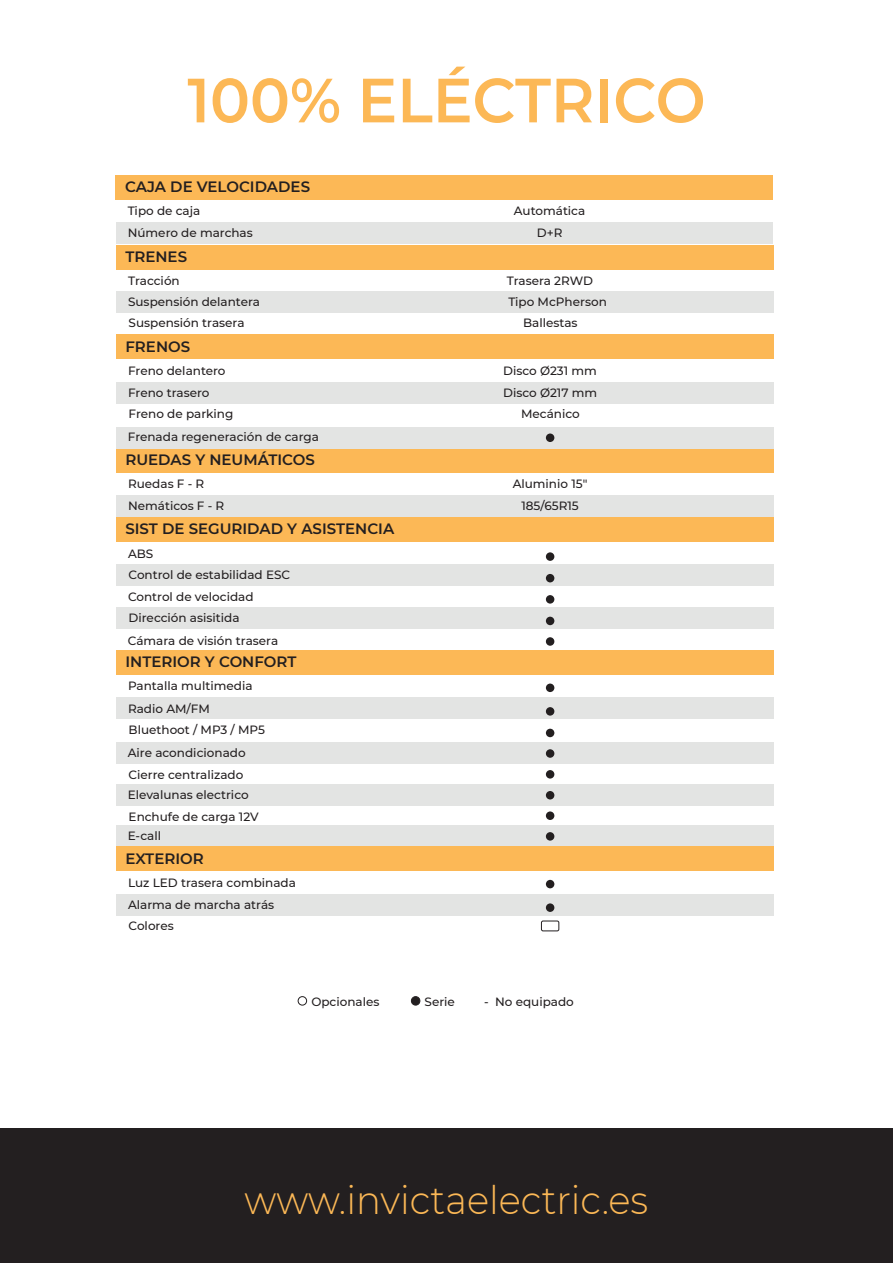
<style>
.page{position:relative;width:893px;height:1263px;background:#fff}
.page>*{position:absolute;margin:0;border:0;box-sizing:border-box;transform-origin:0 0}
.t1{font:600 62.4px "Montserrat";color:#fcb856;scale:.95 1}
.t2{font:300 38.85px "Montserrat";color:#fcb856;scale:.95 1}
.t3{font:600 15px "Montserrat";color:#231f20}
.t4{font:500 12px/21.9px "Montserrat";color:#231f20}
</style>
<div class="page">
<div style="left:0;top:1129px;width:893px;height:134px;background:#231f20"></div>
<div style="left:298px;top:996px;width:9px;height:9px;border:1px solid #231f20;border-radius:50%"></div>
<div style="left:411px;top:997px;width:9px;height:8px;background:#231f20;border-radius:50%"></div>
<div style="left:411px;top:996px;width:9px;height:9px;border:1px solid #231f20;border-radius:50%"></div>
<div style="left:116px;top:565px;width:657px;height:21px;background:#e3e4e3"></div>
<div style="left:329px;top:698px;width:444px;height:21px;background:#e3e4e3"></div>
<div style="left:329px;top:743px;width:444px;height:21px;background:#e3e4e3"></div>
<div style="left:329px;top:785px;width:444px;height:21px;background:#e3e4e3"></div>
<div style="left:329px;top:894px;width:444px;height:21px;background:#e3e4e3"></div>
<div style="left:116px;top:291px;width:215px;height:21px;background:#e3e4e3"></div>
<div style="left:329px;top:291px;width:444px;height:21px;background:#e3e4e3"></div>
<div style="left:116px;top:245px;width:221px;height:24px;background:#fcb856"></div>
<div style="left:329px;top:245px;width:444px;height:24px;background:#fcb856"></div>
<div style="left:116px;top:495px;width:215px;height:22px;background:#e3e4e3"></div>
<div style="left:116px;top:448px;width:221px;height:24px;background:#fcb856"></div>
<div style="left:329px;top:495px;width:444px;height:22px;background:#e3e4e3"></div>
<div style="left:329px;top:448px;width:444px;height:24px;background:#fcb856"></div>
<div style="left:116px;top:382px;width:215px;height:21px;background:#e3e4e3"></div>
<div style="left:116px;top:427px;width:215px;height:21px;background:#e3e4e3"></div>
<div style="left:116px;top:335px;width:221px;height:24px;background:#fcb856"></div>
<div style="left:329px;top:382px;width:444px;height:21px;background:#e3e4e3"></div>
<div style="left:329px;top:427px;width:444px;height:21px;background:#e3e4e3"></div>
<div style="left:329px;top:335px;width:444px;height:24px;background:#fcb856"></div>
<div style="left:546px;top:433px;width:8px;height:9px;background:#231f20;border-radius:50%"></div>
<div style="left:116px;top:517px;width:221px;height:24px;background:#fcb856"></div>
<div style="left:329px;top:517px;width:444px;height:24px;background:#fcb856"></div>
<div style="left:546px;top:552px;width:8px;height:9px;background:#231f20;border-radius:50%"></div>
<div style="left:546px;top:574px;width:8px;height:8px;background:#231f20;border-radius:50%"></div>
<div style="left:116px;top:698px;width:215px;height:21px;background:#e3e4e3"></div>
<div style="left:116px;top:743px;width:215px;height:21px;background:#e3e4e3"></div>
<div style="left:116px;top:650px;width:221px;height:25px;background:#fcb856"></div>
<div style="left:329px;top:650px;width:444px;height:25px;background:#fcb856"></div>
<div style="left:546px;top:749px;width:8px;height:9px;background:#231f20;border-radius:50%"></div>
<div style="left:546px;top:770px;width:8px;height:8px;background:#231f20;border-radius:50%"></div>
<div style="left:116px;top:785px;width:215px;height:21px;background:#e3e4e3"></div>
<div style="left:546px;top:791px;width:8px;height:8px;background:#231f20;border-radius:50%"></div>
<div style="left:329px;top:826px;width:444px;height:21px;background:#e3e4e3"></div>
<div style="left:116px;top:826px;width:215px;height:21px;background:#e3e4e3"></div>
<div style="left:546px;top:832px;width:8px;height:9px;background:#231f20;border-radius:50%"></div>
<div style="left:546px;top:811px;width:8px;height:9px;background:#231f20;border-radius:50%"></div>
<div style="left:546px;top:683px;width:8px;height:9px;background:#231f20;border-radius:50%"></div>
<div style="left:546px;top:707px;width:8px;height:9px;background:#231f20;border-radius:50%"></div>
<div style="left:546px;top:729px;width:8px;height:8px;background:#231f20;border-radius:50%"></div>
<div style="left:329px;top:607px;width:444px;height:22px;background:#e3e4e3"></div>
<div style="left:116px;top:607px;width:215px;height:22px;background:#e3e4e3"></div>
<div style="left:546px;top:637px;width:8px;height:9px;background:#231f20;border-radius:50%"></div>
<div style="left:546px;top:595px;width:8px;height:9px;background:#231f20;border-radius:50%"></div>
<div style="left:546px;top:617px;width:8px;height:8px;background:#231f20;border-radius:50%"></div>
<div style="left:116px;top:894px;width:215px;height:21px;background:#e3e4e3"></div>
<div style="left:116px;top:847px;width:221px;height:24px;background:#fcb856"></div>
<div style="left:329px;top:847px;width:444px;height:24px;background:#fcb856"></div>
<div style="left:546px;top:880px;width:8px;height:8px;background:#231f20;border-radius:50%"></div>
<div style="left:546px;top:903px;width:8px;height:9px;background:#231f20;border-radius:50%"></div>
<div style="left:116px;top:223px;width:215px;height:21px;background:#e3e4e3"></div>
<div style="left:116px;top:175px;width:221px;height:24px;background:#fcb856"></div>
<div style="left:329px;top:223px;width:444px;height:21px;background:#e3e4e3"></div>
<div style="left:329px;top:175px;width:444px;height:24px;background:#fcb856"></div>
<div style="left:541px;top:921px;width:18px;height:10px;border:1px solid #231f20;border-radius:2px"></div>
<h1 class="t1" style="left:187px;top:56px;width:547px">100% ELÉCTRICO</h1>
<p class="t3" style="left:125px;top:176px;width:186px">CAJA DE VELOCIDADES</p>
<p class="t4" style="left:128px;top:199px;width:127px;line-height:22.4px">Tipo de caja<br>Número de marchas</p>
<p class="t3" style="left:125px;top:246px;width:63px">TRENES</p>
<p class="t4" style="left:128px;top:269px;width:53px">Tracción</p>
<p class="t4" style="left:514px;top:199px;width:73px">Automática</p>
<p class="t4" style="left:537px;top:222px;width:27px">D+R</p>
<p class="t4" style="left:507px;top:269px;width:88px">Trasera 2RWD</p>
<p class="t4" style="left:128px;top:290px;width:133px;line-height:21.5px">Suspensión delantera<br>Suspensión trasera</p>
<p class="t4" style="left:523px;top:290px;width:85px;line-height:21.5px;text-indent:-15px">Tipo McPherson<br>Ballestas</p>
<p class="t3" style="left:125px;top:336px;width:66px">FRENOS</p>
<p class="t4" style="left:128px;top:359px;width:107px">Freno delantero<br>Freno trasero<br>Freno de parking</p>
<p class="t4" style="left:128px;top:426px;width:193px">Frenada regeneración de carga</p>
<p class="t3" style="left:125px;top:449px;width:191px">RUEDAS Y NEUMÁTICOS</p>
<p class="t4" style="left:128px;top:472px;width:98px;line-height:22.4px">Ruedas F - R<br>Nemáticos F - R</p>
<p class="t3" style="left:125px;top:518px;width:270px">SIST DE SEGURIDAD Y ASISTENCIA</p>
<p class="t4" style="left:128px;top:542px;width:164px;line-height:21.5px">ABS<br>Control de estabilidad ESC</p>
<p class="t4" style="left:128px;top:585px;width:127px;line-height:21.5px">Control de velocidad<br>Dirección asisitida</p>
<p class="t4" style="left:128px;top:629px;width:152px">Cámara de visión trasera</p>
<p class="t3" style="left:125px;top:651px;width:172px">INTERIOR Y CONFORT</p>
<p class="t4" style="left:128px;top:674px;width:138px">Pantalla multimedia<br>Radio AM/FM<br>Bluethoot / MP3 / MP5</p>
<p class="t4" style="left:128px;top:741px;width:119px">Aire acondicionado</p>
<p class="t4" style="left:128px;top:765px;width:122px;line-height:19.6px">Cierre centralizado<br>Elevalunas electrico</p>
<p class="t4" style="left:128px;top:824px;width:35px">E-call</p>
<p class="t4" style="left:129px;top:805px;width:131px">Enchufe de carga 12V</p>
<p class="t3" style="left:125px;top:848px;width:80px">EXTERIOR</p>
<p class="t4" style="left:128px;top:871px;width:169px">Luz LED trasera combinada<br>Alarma de marcha atrás<br>Colores</p>
<p class="t4" style="left:503px;top:359px;width:95px">Disco Ø231 mm</p>
<p class="t4" style="left:503px;top:381px;width:95px;line-height:21.5px;text-align:center">Disco Ø217 mm<br>Mecánico</p>
<p class="t4" style="left:513px;top:472px;width:76px">Aluminio 15"</p>
<p class="t4" style="left:521px;top:495px;width:59px">185/65R15</p>
<p class="t4" style="left:311px;top:990px;width:70px">Opcionales</p>
<p class="t4" style="left:425px;top:990px;width:32px">Serie</p>
<p class="t4" style="left:484px;top:990px;width:91px">- No equipado</p>
<h2 class="t2" style="left:245px;top:1173px;width:426px">www.invictaelectric.es</h2>
</div>
